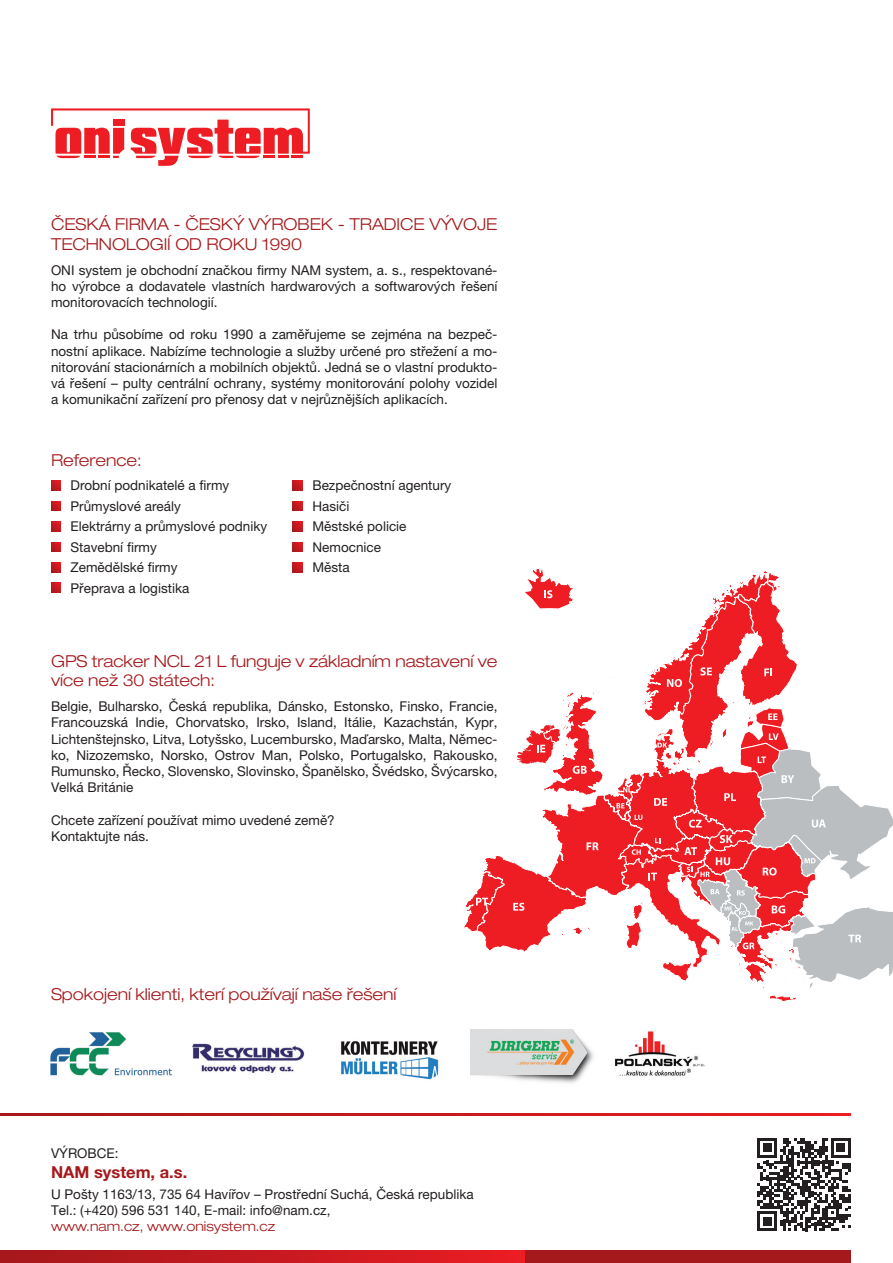
<style>
.page{position:relative;width:893px;height:1263px;background:#fff}
.page>*{position:absolute;margin:0;border:0;box-sizing:border-box;transform-origin:0 0}
.t1{font:300 expanded 16.5px/19.8px "Helvetica Neue LT Pro";letter-spacing:-.005em;color:#a5181b}
.t2{font:700 16.5px "Helvetica Neue LT Pro";color:#a5181b}
.t3{font:13.5px/16.2px "Helvetica Neue LT Pro";color:#231f20}
.t4{font:300 expanded 13.5px "Helvetica Neue LT Pro";color:#a5181b}
</style>
<div class="page">
<svg style="left:464px;top:568px;width:429px;height:434px"></svg>
<div style="left:521px;top:1250px;width:329px;height:13px;background:#a5181b"></div>
<svg style="left:0;top:1250px;width:525px;height:13px;background:#c7191f"></svg>
<svg style="left:0;top:1113px;width:850px;height:2px;background:#c6191f"></svg>
<svg style="left:51px;top:481px;width:10px;height:9px"></svg>
<svg style="left:51px;top:501px;width:10px;height:10px"></svg>
<svg style="left:51px;top:522px;width:10px;height:9px"></svg>
<svg style="left:51px;top:542px;width:10px;height:10px"></svg>
<svg style="left:51px;top:562px;width:10px;height:10px"></svg>
<svg style="left:51px;top:583px;width:10px;height:9px"></svg>
<svg style="left:293px;top:481px;width:9px;height:9px"></svg>
<svg style="left:293px;top:501px;width:9px;height:10px"></svg>
<svg style="left:293px;top:522px;width:9px;height:9px"></svg>
<svg style="left:293px;top:542px;width:9px;height:10px"></svg>
<svg style="left:293px;top:562px;width:9px;height:10px"></svg>
<svg style="left:51px;top:108px;width:259px;height:58px"></svg>
<svg style="left:757px;top:1138px;width:93px;height:93px"></svg>
<img style="left:50px;top:1032px;width:122px;height:44px">
<img style="left:192px;top:1043px;width:113px;height:29px">
<img style="left:341px;top:1041px;width:98px;height:39px">
<img style="left:471px;top:1029px;width:123px;height:54px">
<img style="left:615px;top:1031px;width:90px;height:45px">
<p class="t1" style="left:51px;top:214px;width:448px">ČESKÁ FIRMA - ČESKÝ VÝROBEK - TRADICE VÝVOJE<br>TECHNOLOGIÍ OD ROKU 1990</p>
<p class="t3" style="left:51px;top:262px;width:448px;text-align:justify">ONI system je obchodní značkou firmy NAM system, a. s. , respektované&shy;ho výrobce a dodavatele vlastních hardwarových a softwarových řešení monitorovacích technologií.</p>
<p class="t3" style="left:51px;top:326px;width:448px;text-align:justify">Na trhu působíme od roku 1990 a zaměřujeme se zejména na bezpeč&shy;nostní aplikace. Nabízíme technologie a služby určené pro střežení a mo&shy;nitorování stacionárních a mobilních objektů. Jedná se o vlastní produkto&shy;vá řešení – pulty centrální ochrany, systémy monitorování polohy vozidel a komunikační zařízení pro přenosy dat v nejrůznějších aplikacích.</p>
<p class="t1" style="left:51px;top:450px;width:92px">Reference:</p>
<p class="t3" style="left:71px;top:475px;width:198px;line-height:20.4px">Drobní podnikatelé a firmy<br>Průmyslové areály<br>Elektrárny a průmyslové podniky<br>Stavební firmy<br>Zemědělské firmy<br>Přeprava a logistika</p>
<p class="t3" style="left:312px;top:475px;width:140px;line-height:20.4px">Bezpečnostní agentury<br>Hasiči<br>Městské policie<br>Nemocnice<br>Města</p>
<p class="t1" style="left:51px;top:651px;width:448px">GPS tracker NCL 21 L funguje v základním nastavení ve více než 30 státech:</p>
<p class="t3" style="left:51px;top:698px;width:448px;text-align:justify">Belgie, Bulharsko, Česká republika, Dánsko, Estonsko, Finsko, Francie, Francouzská Indie, Chorvatsko, Irsko, Island, Itálie, Kazachstán, Kypr, Lichtenštejnsko, Litva, Lotyšsko, Lucembursko, Maďarsko, Malta, Němec&shy;ko, Nizozemsko, Norsko, Ostrov Man, Polsko, Portugalsko, Rakousko, Rumunsko, Řecko, Slovensko, Slovinsko, Španělsko, Švédsko, Švýcarsko, Velká Británie</p>
<p class="t3" style="left:51px;top:811px;width:285px">Chcete zařízení používat mimo uvedené země?<br>Kontaktujte nás.</p>
<p class="t1" style="left:51px;top:984px;width:347px">Spokojení klienti, kterí používají naše řešení</p>
<p class="t3" style="left:51px;top:1145px;width:69px">VÝROBCE:</p>
<p class="t2" style="left:51px;top:1162px;width:138px">NAM system, a.s.</p>
<p class="t3" style="left:51px;top:1185px;width:424px">U Pošty 1163/13, 735 64 Havířov – Prostřední Suchá, Česká republika<br>Tel. : (+420) 596 531 140, E-mail: info@nam. cz,</p>
<p class="t4" style="left:51px;top:1218px;width:226px">www.nam.cz, www.onisystem.cz</p>
</div>
